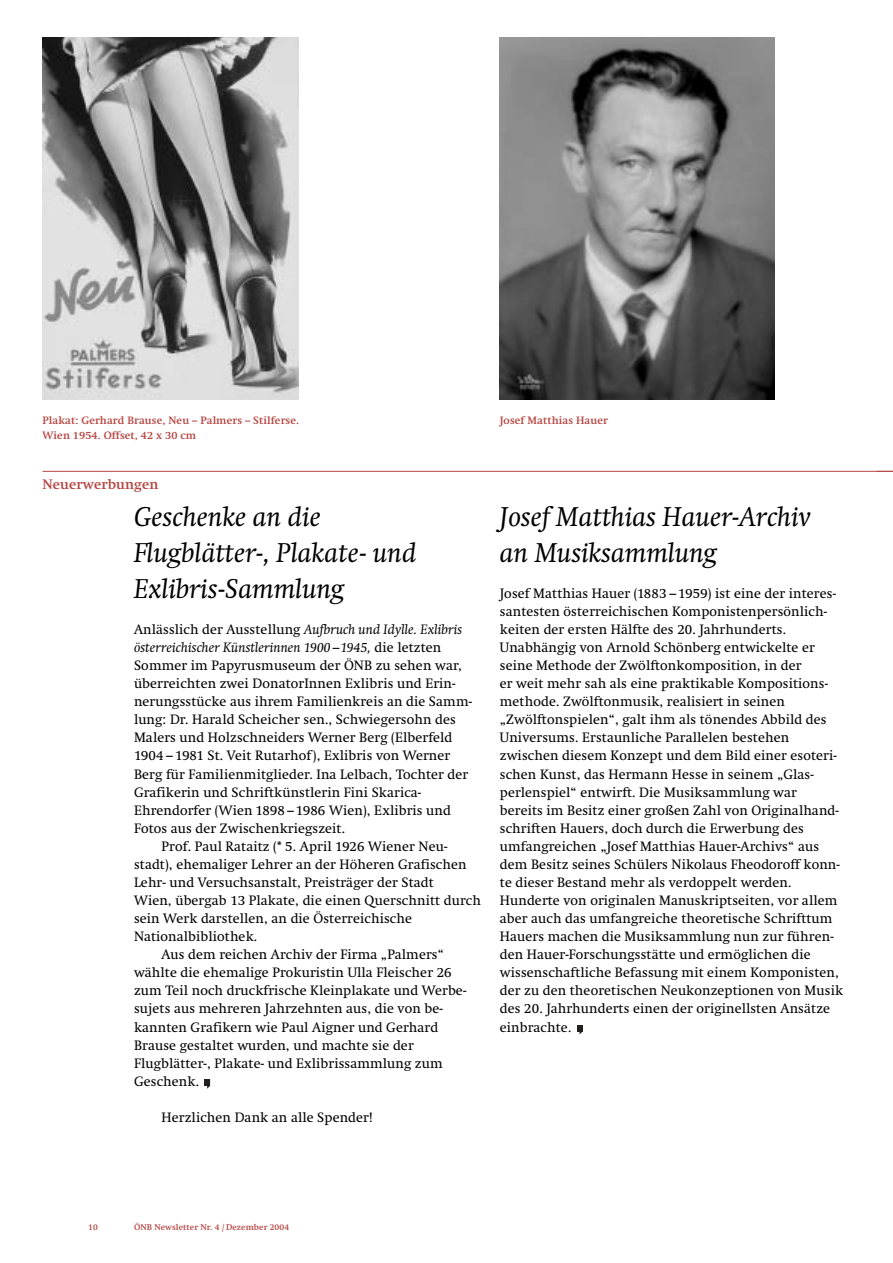
<style>
.page{position:relative;width:893px;height:1263px;background:#fff}
.page>*{position:absolute;margin:0;border:0;box-sizing:border-box;transform-origin:0 0}
.t1{font:italic 27px/36.2px "Swift";letter-spacing:.01em;color:#000}
.t2{font:13.5px/18px "Swift";letter-spacing:.01em;color:#000}
.t3{font:italic 13.5px "Swift";letter-spacing:.01em;color:#000}
.t4{font:700 13.5px "Swift";letter-spacing:.01em;color:#b64743}
.t5{font:700 10.5px "Swift";letter-spacing:.01em;color:#b64743}
.t6{font:700 8.25px "Swift";letter-spacing:.01em;color:#b64743}
.s1{font-style:normal}
</style>
<div class="page">
<hr style="left:43px;top:471px;width:849px;height:1px;background:#b64743">
<div style="left:204px;top:1079px;width:6px;height:7px;background:#231f1f"></div>
<div style="left:576px;top:1025px;width:6px;height:7px;background:#231f1f"></div>
<img style="left:500px;top:38px;width:274px;height:361px">
<img style="left:43px;top:38px;width:256px;height:361px">
<p class="t5" style="left:43px;top:417px;width:258px">Plakat: Gerhard Brause, Neu – Palmers – Stilferse.</p>
<p class="t5" style="left:500px;top:417px;width:110px">Josef Matthias Hauer</p>
<p class="t5" style="left:43px;top:431px;width:155px">Wien 1954. Offset, 42 x 30 cm</p>
<p class="t4" style="left:43px;top:480px;width:117px">Neuerwerbungen</p>
<h1 class="t1" style="left:134px;top:501px;width:284px">Geschenke an die<br>Flugblätter-, Plakate- und<br>Exlibris-Sammlung</h1>
<p class="t3" style="left:134px;top:624px;width:329px"><span class="s1">Anlässlich der Ausstellung</span> Aufbruch und Idylle. Exlibris</p>
<p class="t3" style="left:134px;top:642px;width:309px">österreichischer Künstlerinnen 1900 –1945, <span class="s1">die letzten</span></p>
<p class="t2" style="left:134px;top:658px;width:329px">Sommer im Papyrusmuseum der ÖNB zu sehen war,</p>
<p class="t2" style="left:134px;top:676px;width:323px">überreichten zwei DonatorInnen Exlibris und Erin-</p>
<p class="t2" style="left:134px;top:694px;width:339px">nerungsstücke aus ihrem Familienkreis an die Samm-</p>
<p class="t2" style="left:134px;top:712px;width:323px">lung: Dr. Harald Scheicher sen., Schwiegersohn des</p>
<p class="t2" style="left:134px;top:730px;width:320px">Malers und Holzschneiders Werner Berg (Elberfeld</p>
<p class="t2" style="left:134px;top:748px;width:318px">1904 – 1981 St. Veit Rutarhof), Exlibris von Werner</p>
<p class="t2" style="left:134px;top:766px;width:336px">Berg für Familienmitglieder. Ina Lelbach, Tochter der</p>
<p class="t2" style="left:134px;top:784px;width:289px">Grafikerin und Schriftkünstlerin Fini Skarica-</p>
<p class="t2" style="left:134px;top:802px;width:318px">Ehrendorfer (Wien 1898 – 1986 Wien), Exlibris und</p>
<p class="t2" style="left:134px;top:821px;width:213px">Fotos aus der Zwischenkriegszeit.</p>
<p class="t2" style="left:162px;top:839px;width:287px">Prof. Paul Rataitz (* 5. April 1926 Wiener Neu-</p>
<p class="t2" style="left:134px;top:857px;width:334px">stadt), ehemaliger Lehrer an der Höheren Grafischen</p>
<p class="t2" style="left:134px;top:875px;width:301px">Lehr- und Versuchsanstalt, Preisträger der Stadt</p>
<p class="t2" style="left:134px;top:893px;width:348px">Wien, übergab 13 Plakate, die einen Querschnitt durch</p>
<p class="t2" style="left:134px;top:911px;width:279px">sein Werk darstellen, an die Österreichische</p>
<p class="t2" style="left:134px;top:929px;width:125px">Nationalbibliothek.</p>
<p class="t2" style="left:162px;top:947px;width:284px">Aus dem reichen Archiv der Firma „Palmers“</p>
<p class="t2" style="left:134px;top:965px;width:319px">wählte die ehemalige Prokuristin Ulla Fleischer 26</p>
<p class="t2" style="left:134px;top:983px;width:334px">zum Teil noch druckfrische Kleinplakate und Werbe-</p>
<p class="t2" style="left:134px;top:1001px;width:310px">sujets aus mehreren Jahrzehnten aus, die von be-</p>
<p class="t2" style="left:134px;top:1019px;width:306px">kannten Grafikern wie Paul Aigner und Gerhard</p>
<p class="t2" style="left:134px;top:1037px;width:281px">Brause gestaltet wurden, und machte sie der</p>
<p class="t2" style="left:134px;top:1055px;width:310px">Flugblätter-, Plakate- und Exlibrissammlung zum</p>
<p class="t2" style="left:134px;top:1074px;width:67px">Geschenk.</p>
<p class="t2" style="left:162px;top:1110px;width:212px">Herzlichen Dank an alle Spender!</p>
<h1 class="t1" style="left:500px;top:501px;width:312px">Josef Matthias Hauer-Archiv an Musiksammlung</h1>
<p class="t2" style="left:500px;top:586px;width:344px">Josef Matthias Hauer (1883 – 1959) ist eine der interes&shy;santesten österreichischen Komponistenpersönlich&shy;keiten der ersten Hälfte des 20. Jahrhunderts.<br>Unabhängig von Arnold Schönberg entwickelte er seine Methode der Zwölftonkomposition, in der<br>er weit mehr sah als eine praktikable Kompositions&shy;methode. Zwölftonmusik, realisiert in seinen „Zwölftonspielen“, galt ihm als tönendes Abbild des Universums. Erstaunliche Parallelen bestehen zwischen diesem Konzept und dem Bild einer esoteri&shy;schen Kunst, das Hermann Hesse in seinem „Glas&shy;perlenspiel“ entwirft. Die Musiksammlung war bereits im Besitz einer großen Zahl von Originalhand&shy;schriften Hauers, doch durch die Erwerbung des umfangreichen „Josef Matthias Hauer-Archivs“ aus dem Besitz seines Schülers Nikolaus Fheodoroff konn&shy;te dieser Bestand mehr als verdoppelt werden.<br>Hunderte von originalen Manuskriptseiten, vor allem aber auch das umfangreiche theoretische Schrifttum Hauers machen die Musiksammlung nun zur führen&shy;den Hauer-Forschungsstätte und ermöglichen die wissenschaftliche Befassung mit einem Komponisten, der zu den theoretischen Neukonzeptionen von Musik des 20. Jahrhunderts einen der originellsten Ansätze einbrachte.</p>
<p class="t6" style="left:88px;top:1224px;width:11px">10</p>
<p class="t6" style="left:134px;top:1224px;width:157px">ÖNB Newsletter Nr. 4 / Dezember 2004</p>
</div>
